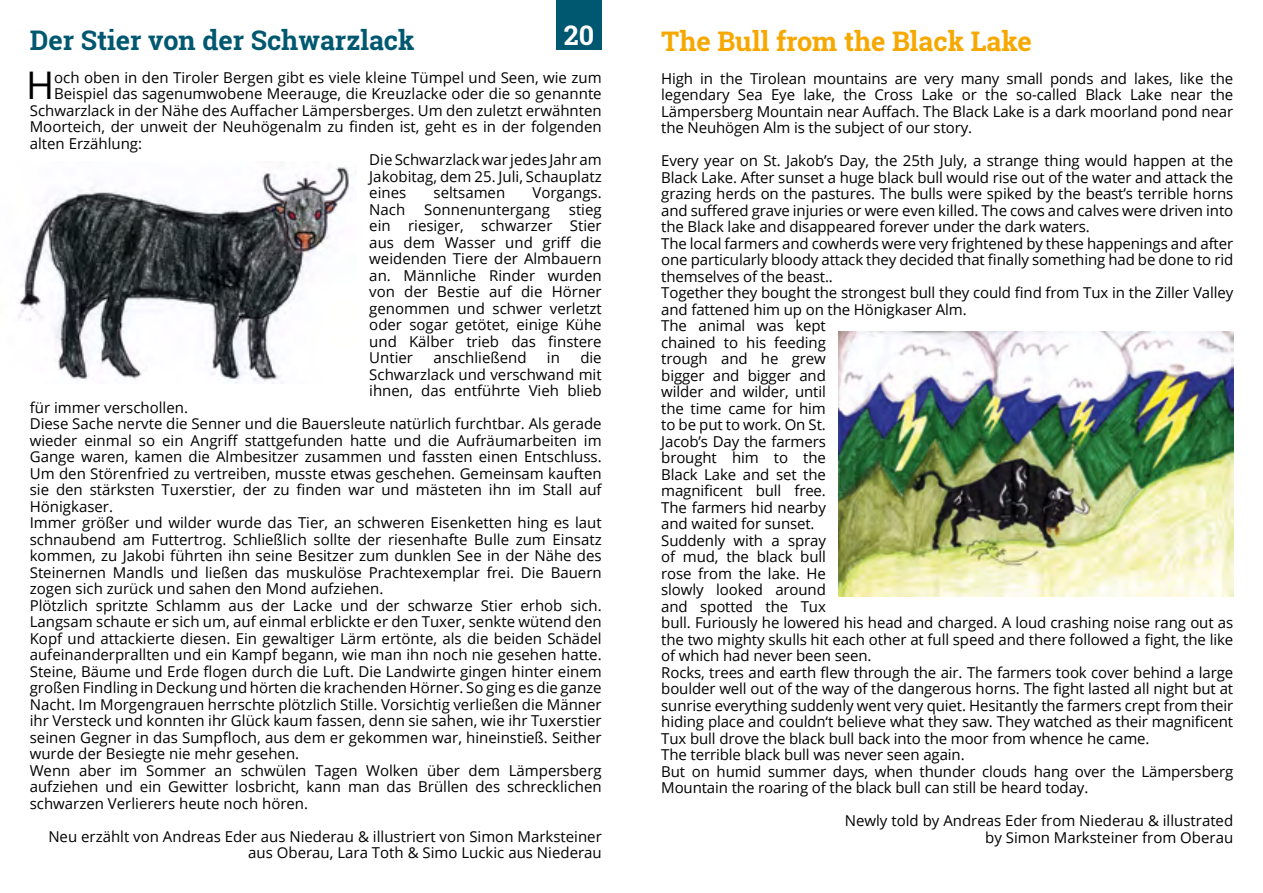
<style>
.page{position:relative;width:1263px;height:893px;background:#fff}
.page>*{position:absolute;margin:0;border:0;box-sizing:border-box;transform-origin:0 0}
.t1{font:38.1px "Open Sans";color:#000}
.t2{font:700 27px "Roboto Slab";color:#005870}
.t3{font:700 27px "Roboto Slab";color:#f6a800}
.t4{font:700 27px "Roboto Slab";color:#fff}
.t5{font:15px/16.5px "Open Sans";color:#000;text-align:justify}
</style>
<div class="page">
<img style="left:18px;top:167px;width:334px;height:217px">
<img style="left:839px;top:332px;width:394px;height:264px">
<div style="left:556px;top:0;width:46px;height:50px;background:#005870"></div>
<h2 class="t4" style="left:564px;top:17px;width:32px">20</h2>
<h2 class="t2" style="left:30px;top:21px;width:386px">Der Stier von der Schwarzlack</h2>
<h1 class="t1" style="left:26px;top:59px;width:30px">H</h1>
<p class="t5" style="left:54px;top:68px;width:549px">och oben in den Tiroler Bergen gibt es viele kleine Tümpel und Seen, wie zum</p>
<p class="t5" style="left:54px;top:85px;width:549px">Beispiel das sagenumwobene Meerauge, die Kreuzlacke oder die so genannte</p>
<p class="t5" style="left:30px;top:101px;width:573px">Schwarzlack in der Nähe des Auffacher Lämpersberges. Um den zuletzt erwähnten</p>
<p class="t5" style="left:30px;top:118px;width:573px">Moorteich, der unweit der Neuhögenalm zu finden ist, geht es in der folgenden</p>
<p class="t5" style="left:30px;top:134px;width:114px">alten Erzählung:</p>
<p class="t5" style="left:369px;top:151px;width:234px">Die Schwarzlack war jedes Jahr am</p>
<p class="t5" style="left:369px;top:167px;width:234px">Jakobitag, dem 25. Juli, Schauplatz</p>
<p class="t5" style="left:369px;top:184px;width:38px">eines</p>
<p class="t5" style="left:433px;top:184px;width:73px">seltsamen</p>
<p class="t5" style="left:532px;top:184px;width:71px">Vorgangs.</p>
<p class="t5" style="left:369px;top:200px;width:38px">Nach</p>
<p class="t5" style="left:424px;top:200px;width:127px">Sonnenuntergang</p>
<p class="t5" style="left:369px;top:200px;width:234px;text-indent:200px">stieg ein riesiger, schwarzer Stier aus dem Wasser und griff die weidenden Tiere der Almbauern an. Männliche Rinder wurden von der Bestie auf die Hörner genommen und schwer verletzt oder sogar getötet, einige Kühe und Kälber trieb das finstere Untier</p>
<p class="t5" style="left:433px;top:349px;width:95px">anschließend</p>
<p class="t5" style="left:547px;top:349px;width:15px">in</p>
<p class="t5" style="left:369px;top:349px;width:234px;text-indent:211px">die Schwarzlack und verschwand mit ihnen, das entführte Vieh blieb</p>
<p class="t5" style="left:30px;top:398px;width:573px;text-align:left">für immer verschollen.<br>Diese Sache nervte die Senner und die Bauersleute natürlich furchtbar. Als gerade wieder einmal so ein Angriff stattgefunden hatte und die Aufräumarbeiten im Gange waren, kamen die Almbesitzer zusammen und fassten einen Entschluss.<br>Um den Störenfried zu vertreiben, musste etwas geschehen. Gemeinsam kauften sie den stärksten Tuxerstier, der zu finden war und mästeten ihn im Stall auf Hönigkaser.<br>Immer größer und wilder wurde das Tier, an schweren Eisenketten hing es laut schnaubend am Futtertrog. Schließlich sollte der riesenhafte Bulle zum Einsatz kommen, zu Jakobi führten ihn seine Besitzer zum dunklen See in der Nähe des Steinernen Mandls und ließen das muskulöse Prachtexemplar frei. Die Bauern zogen sich zurück und sahen den Mond aufziehen.<br>Plötzlich spritzte Schlamm aus der Lacke und der schwarze Stier erhob sich.<br>Langsam schaute er sich um, auf einmal erblickte er den Tuxer, senkte wütend den Kopf und attackierte diesen. Ein gewaltiger Lärm ertönte, als die beiden Schädel aufeinanderprallten und ein Kampf begann, wie man ihn noch nie gesehen hatte.<br>Steine, Bäume und Erde flogen durch die Luft. Die Landwirte gingen hinter einem großen Findling in Deckung und hörten die krachenden Hörner. So ging es die ganze Nacht. Im Morgengrauen herrschte plötzlich Stille. Vorsichtig verließen die Männer ihr Versteck und konnten ihr Glück kaum fassen, denn sie sahen, wie ihr Tuxerstier seinen Gegner in das Sumpfloch, aus dem er gekommen war, hineinstieß. Seither wurde der Besiegte nie mehr gesehen.<br>Wenn aber im Sommer an schwülen Tagen Wolken über dem Lämpersberg aufziehen und ein Gewitter losbricht, kann man das Brüllen des schrecklichen schwarzen Verlierers heute noch hören.</p>
<p class="t5" style="left:48px;top:827px;width:555px;text-align:right">Neu erzählt von Andreas Eder aus Niederau &amp; illustriert von Simon Marksteiner aus Oberau, Lara Toth &amp; Simo Luckic aus Niederau</p>
<h2 class="t3" style="left:661px;top:22px;width:372px">The Bull from the Black Lake</h2>
<p class="t5" style="left:661px;top:70px;width:573px">High in the Tirolean mountains are very many small ponds and lakes, like the legendary Sea Eye lake, the Cross Lake or the so-called Black Lake near the Lämpersberg Mountain near Auffach. The Black Lake is a dark moorland pond near the Neuhögen Alm is the subject of our story.</p>
<p class="t5" style="left:661px;top:152px;width:573px;text-align:left">Every year on St. Jakob’s Day, the 25th July, a strange thing would happen at the Black Lake. After sunset a huge black bull would rise out of the water and attack the grazing herds on the pastures. The bulls were spiked by the beast’s terrible horns and suffered grave injuries or were even killed. The cows and calves were driven into the Black lake and disappeared forever under the dark waters.<br>The local farmers and cowherds were very frightened by these happenings and after one particularly bloody attack they decided that finally something had be done to rid themselves of the beast..<br>Together they bought the strongest bull they could find from Tux in the Ziller Valley and fattened him up on the Hönigkaser Alm.<br>The animal was kept<br>chained to his feeding<br>trough and he grew<br>bigger and bigger and<br>wilder and wilder, until<br>the time came for him<br>to be put to work. On St.<br>Jacob’s Day the farmers<br>brought him to the<br>Black Lake and set the<br>magnificent bull free.<br>The farmers hid nearby<br>and waited for sunset.<br>Suddenly with a spray<br>of mud, the black bull<br>rose from the lake. He<br>slowly looked around<br>and spotted the Tux<br>bull. Furiously he lowered his head and charged. A loud crashing noise rang out as the two mighty skulls hit each other at full speed and there followed a fight, the like of which had never been seen.<br>Rocks, trees and earth flew through the air. The farmers took cover behind a large boulder well out of the way of the dangerous horns. The fight lasted all night but at sunrise everything suddenly went very quiet. Hesitantly the farmers crept from their hiding place and couldn‘t believe what they saw. They watched as their magnificent Tux bull drove the black bull back into the moor from whence he came.<br>The terrible black bull was never seen again.<br>But on humid summer days, when thunder clouds hang over the Lämpersberg Mountain the roaring of the black bull can still be heard today.</p>
<p class="t5" style="left:845px;top:812px;width:390px;text-align:right">Newly told by Andreas Eder from Niederau &amp; illustrated by Simon Marksteiner from Oberau</p>
</div>
